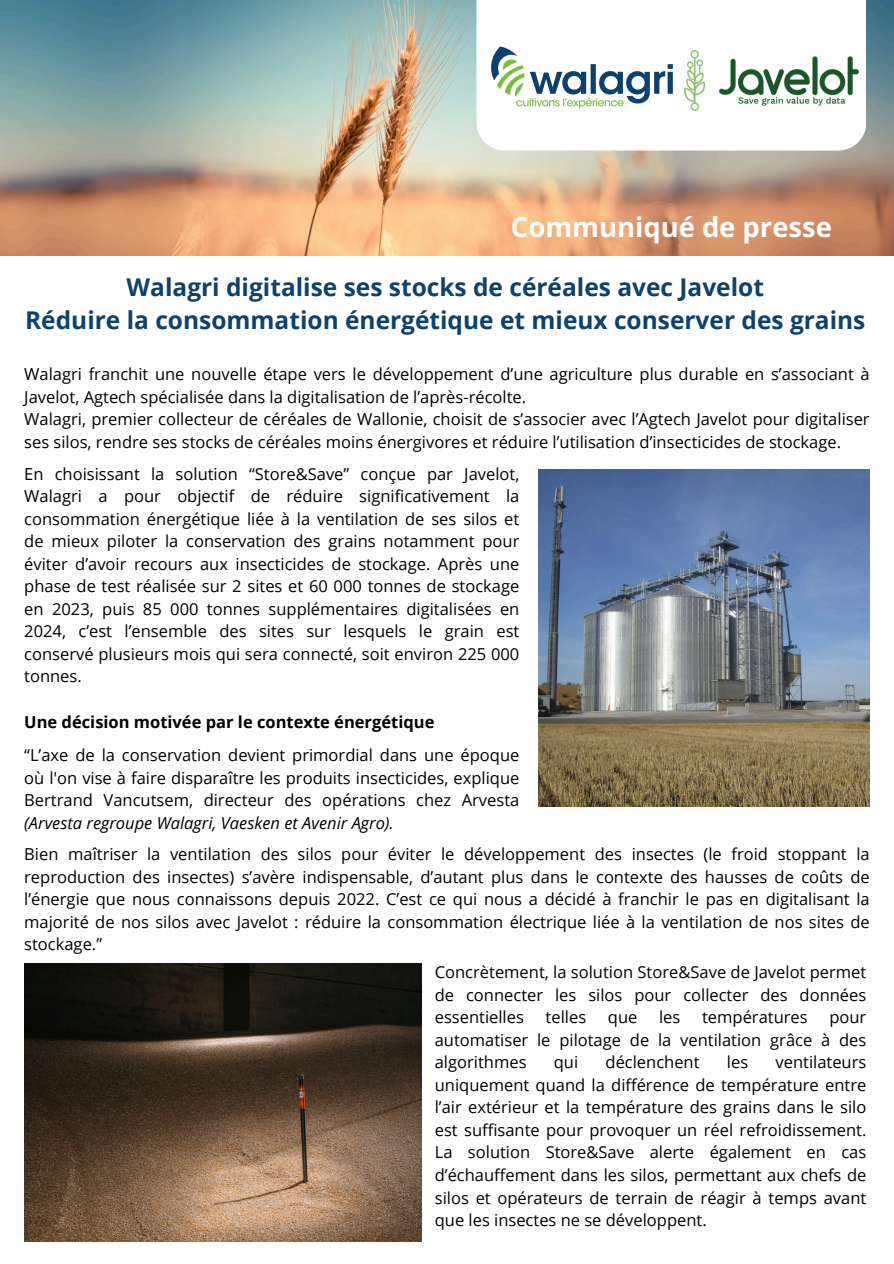
<style>
.page{position:relative;width:894px;height:1264px;background:#fff}
.page>*{position:absolute;margin:0;border:0;box-sizing:border-box;transform-origin:0 0}
.t1{font:700 27.3px "Open Sans";color:#fff}
.t2{font:700 24.45px/33.8px "Open Sans";color:#0d426d;text-align:center}
.t3{font:16.5px/22.5px "Open Sans";color:#000;text-align:justify}
.t4{font:700 16.5px "Open Sans";color:#000}
.s1{font-style:italic}
</style>
<div class="page">
<img style="left:0;top:0;width:893px;height:255px">
<div style="left:476px;top:0;width:389px;height:150px;background:#fff"></div>
<img style="left:430px;top:0;width:250px;height:167px">
<img style="left:538px;top:469px;width:331px;height:337px">
<img style="left:24px;top:963px;width:398px;height:278px">
<img style="left:684px;top:51px;width:174px;height:59px">
<h1 class="t1" style="left:511px;top:207px;width:322px">Communiqué de presse</h1>
<p class="t2" style="left:25px;top:269px;width:841px">Walagri digitalise ses stocks de céréales avec Javelot<br>Réduire la consommation énergétique et mieux conserver des grains</p>
<h2 class="t3" style="left:24px;top:362px;width:846px">Walagri franchit une nouvelle étape vers le développement d’une agriculture plus durable en s’associant à<br>Javelot, Agtech spécialisée dans la digitalisation de l’après-récolte.</h2>
<p class="t3" style="left:24px;top:407px;width:846px">Walagri, premier collecteur de céréales de Wallonie, choisit de s’associer avec l’Agtech Javelot pour digitaliser ses silos, rendre ses stocks de céréales moins énergivores et réduire l’utilisation d’insecticides de stockage.</p>
<p class="t3" style="left:24px;top:462px;width:496px">En choisissant la solution “Store&amp;Save” conçue par Javelot, Walagri a pour objectif de réduire significativement la consommation énergétique liée à la ventilation de ses silos et de mieux piloter la conservation des grains notamment pour éviter d’avoir recours aux insecticides de stockage. Après une phase de test réalisée sur 2 sites et 60 000 tonnes de stockage en 2023, puis 85 000 tonnes supplémentaires digitalisées en 2024, c’est l’ensemble des sites sur lesquels le grain est conservé plusieurs mois qui sera connecté, soit environ 225 000 tonnes.</p>
<p class="t4" style="left:24px;top:710px;width:411px">Une décision motivée par le contexte énergétique</p>
<p class="t3" style="left:24px;top:743px;width:496px">“L’axe de la conservation devient primordial dans une époque où l'on vise à faire disparaître les produits insecticides, explique Bertrand Vancutsem, directeur des opérations chez Arvesta <span class="s1">(Arvesta regroupe Walagri, Vaesken et Avenir Agro).</span></p>
<p class="t3" style="left:24px;top:842px;width:846px">Bien maîtriser la ventilation des silos pour éviter le développement des insectes (le froid stoppant la reproduction des insectes) s’avère indispensable, d’autant plus dans le contexte des hausses de coûts de l’énergie que nous connaissons depuis 2022. C’est ce qui nous a décidé à franchir le pas en digitalisant la majorité de nos silos avec Javelot : réduire la consommation électrique liée à la ventilation de nos sites de stockage.”</p>
<p class="t3" style="left:434px;top:960px;width:433px">Concrètement, la solution Store&amp;Save de Javelot permet de connecter les silos pour collecter des données essentielles</p>
<p class="t3" style="left:545px;top:1005px;width:42px">telles</p>
<p class="t3" style="left:607px;top:1005px;width:31px">que</p>
<p class="t3" style="left:659px;top:1005px;width:23px">les</p>
<p class="t3" style="left:702px;top:1005px;width:107px">températures</p>
<p class="t3" style="left:434px;top:1005px;width:433px;text-indent:394px">pour automatiser le pilotage de la ventilation grâce à des algorithmes</p>
<p class="t3" style="left:553px;top:1050px;width:26px">qui</p>
<p class="t3" style="left:605px;top:1050px;width:95px">déclenchent</p>
<p class="t3" style="left:726px;top:1050px;width:23px">les</p>
<p class="t3" style="left:434px;top:1050px;width:433px;text-indent:340px">ventilateurs uniquement quand la différence de température entre l’air extérieur et la température des grains dans le silo est suffisante pour provoquer un réel refroidissement.<br>La solution Store&amp;Save alerte également en cas d’échauffement dans les silos, permettant aux chefs de silos et opérateurs de terrain de réagir à temps avant que les insectes ne se développent.</p>
</div>
